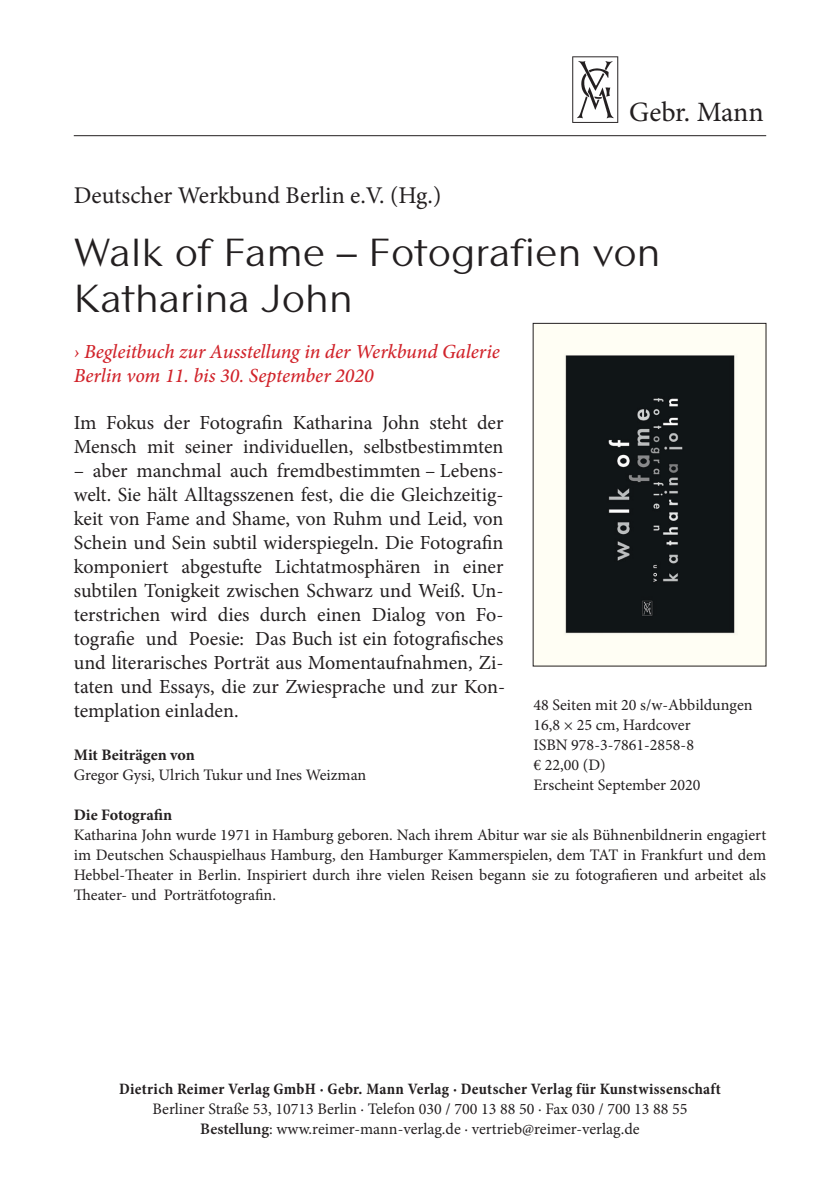
<style>
.page{position:relative;width:840px;height:1191px;background:#fff}
.page>*{position:absolute;margin:0;border:0;box-sizing:border-box;transform-origin:0 0}
.t1{font:40px/46px "Contax Sans 55";color:#231f20}
.t2{font:28px "Minion Pro";letter-spacing:-.005em;color:#231f20}
.t3{font:24px "Minion Pro";color:#231f20}
.t4{font:20px/24px "Minion Pro";color:#231f20}
.t5{font:italic 500 20px/24px "Minion Pro";letter-spacing:-.005em;color:#d1232a}
.t6{font:16px/20px "Minion Pro";color:#231f20;text-align:justify}
.t7{font:700 condensed 16px "Minion Pro";letter-spacing:.02em;color:#231f20}
.t8{font:700 16px "Minion Pro";letter-spacing:-.005em;color:#231f20}
.s1{font-weight:600}
</style>
<div class="page">
<img style="left:572px;top:56px;width:46px;height:67px">
<hr style="left:74px;top:135px;width:691px;height:1px;background:#231f20">
<img style="left:534px;top:325px;width:229px;height:339px">
<h2 class="t2" style="left:629px;top:93px;width:136px">Gebr. Mann</h2>
<h3 class="t3" style="left:74px;top:179px;width:369px">Deutscher Werkbund Berlin e.V. (Hg.)</h3>
<h1 class="t1" style="left:74px;top:228px;width:588px">Walk of Fame – Fotografien von<br>Katharina John</h1>
<p class="t5" style="left:74px;top:340px;width:427px">› Begleitbuch zur Ausstellung in der Werkbund Galerie<br>Berlin vom 11. bis 30. September 2020</p>
<p class="t4" style="left:74px;top:411px;width:431px">Im Fokus der Fotografin Katharina John steht der<br>Mensch mit seiner individuellen, selbstbestimmten</p>
<p class="t4" style="left:74px;top:459px;width:432px;text-align:justify">– aber manchmal auch fremdbestimmten – Lebens&shy;welt. Sie hält Alltagsszenen fest, die die Gleichzeitig&shy;keit von Fame and Shame, von Ruhm und Leid, von Schein und Sein subtil widerspiegeln. Die Fotografin komponiert abgestufte Lichtatmosphären in einer subtilen Tonigkeit zwischen Schwarz und Weiß. Un&shy;terstrichen wird dies durch einen Dialog von Fo&shy;tografie und Poesie: Das Buch ist ein fotografisches und literarisches Porträt aus Momentaufnahmen, Zi&shy;taten und Essays, die zur Zwiesprache und zur Kon&shy;templation einladen.</p>
<p class="t8" style="left:74px;top:743px;width:123px">Mit Beiträgen von</p>
<p class="t6" style="left:74px;top:765px;width:294px">Gregor Gysi, Ulrich Tukur und Ines Weizman</p>
<p class="t8" style="left:74px;top:803px;width:100px">Die Fotografin</p>
<p class="t6" style="left:74px;top:825px;width:693px">Katharina John wurde 1971 in Hamburg geboren. Nach ihrem Abitur war sie als Bühnenbildnerin engagiert im Deutschen Schauspielhaus Hamburg, den Hamburger Kammerspielen, dem TAT in Frankfurt und dem Hebbel-Theater in Berlin. Inspiriert durch ihre vielen Reisen begann sie zu fotografieren und arbeitet als Theater- und Porträtfotografin.</p>
<p class="t6" style="left:533px;top:695px;width:220px;text-align:left">48 Seiten mit 20 s/w-Abbildungen<br>16,8 × 25 cm, Hardcover<br>ISBN 978-3-7861-2858-8<br>€ 22,00 (D)<br>Erscheint September 2020</p>
<p class="t7" style="left:119px;top:1078px;width:602px">Dietrich Reimer Verlag GmbH · Gebr. Mann Verlag · Deutscher Verlag für Kunstwissenschaft</p>
<p class="t6" style="left:152px;top:1099px;width:536px;text-align:center">Berliner Straße 53, 10713 Berlin · Telefon 030 / 700 13 88 50 · Fax 030 / 700 13 88 55<br><span class="s1">Bestellung</span>: www.reimer-mann-verlag.de · vertrieb@reimer-verlag.de</p>
</div>
